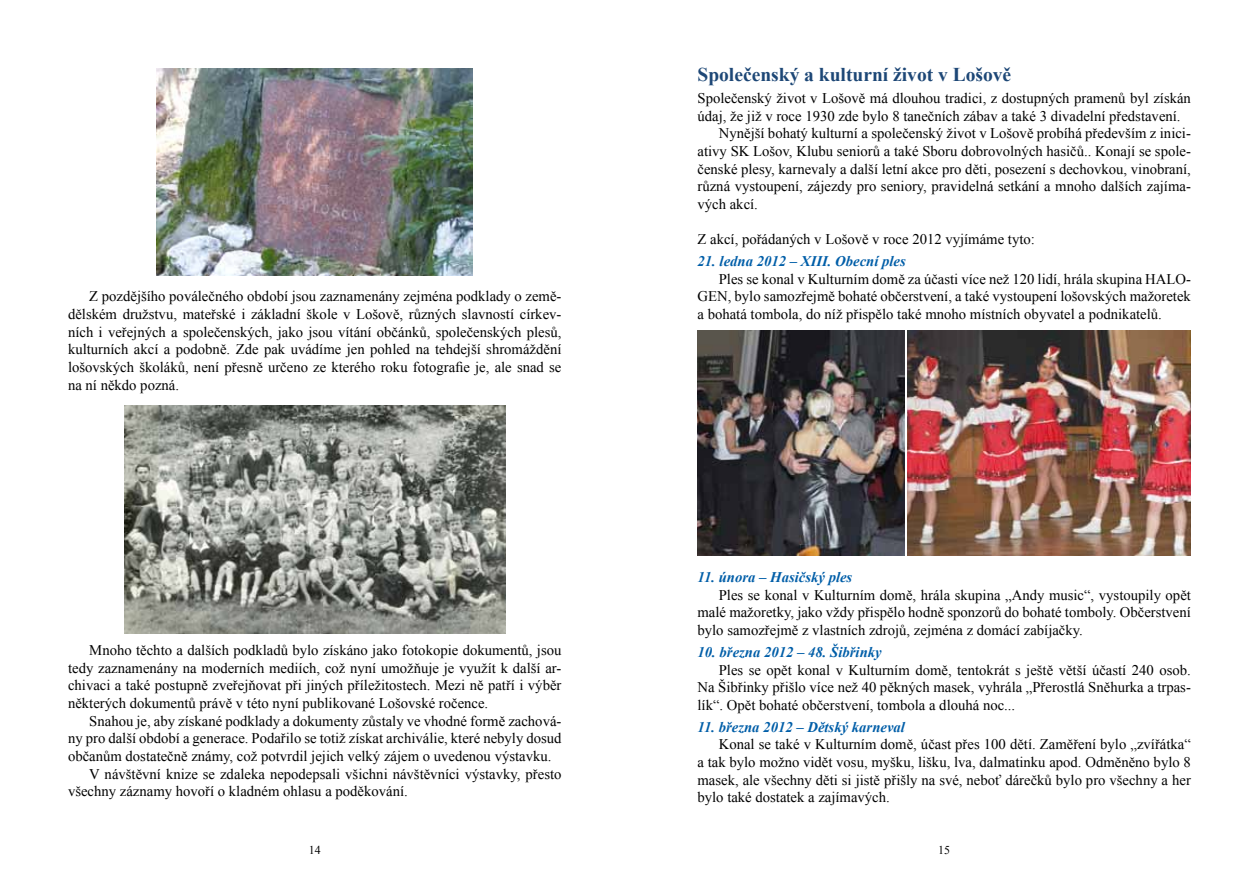
<style>
.page{position:relative;width:1259px;height:893px;background:#fff}
.page>*{position:absolute;margin:0;border:0;box-sizing:border-box;transform-origin:0 0}
.t1{font:700 19.5px "Times New Roman";color:#1d4776}
.t2{font:14.7px/17.7px "Times New Roman";color:#000;text-align:justify}
.t3{font:italic 700 14.7px "Times New Roman";color:#005ea8}
.t4{font:12px "Times New Roman";color:#000}
</style>
<div class="page">
<img style="left:697px;top:331px;width:207px;height:225px">
<img style="left:907px;top:331px;width:284px;height:225px">
<img style="left:157px;top:68px;width:315px;height:207px">
<img style="left:124px;top:405px;width:381px;height:228px">
<p class="t2" style="left:68px;top:287px;width:495px;text-indent:21px">Z pozdějšího poválečného období jsou zaznamenány zejména podklady o země&shy;dělském družstvu, mateřské i základní škole v Lošově, různých slavností církev&shy;ních i veřejných a společenských, jako jsou vítání občánků, společenských plesů, kulturních akcí a podobně. Zde pak uvádíme jen pohled na tehdejší shromáždění lošovských školáků, není přesně určeno ze kterého roku fotografie je, ale snad se na ní někdo pozná.</p>
<p class="t2" style="left:68px;top:641px;width:495px;text-indent:21px">Mnoho těchto a dalších podkladů bylo získáno jako fotokopie dokumentů, jsou tedy zaznamenány na moderních mediích, což nyní umožňuje je využít k další ar&shy;chivaci a také postupně zveřejňovat při jiných příležitostech. Mezi ně patří i výběr některých dokumentů právě v této nyní publikované Lošovské ročence.</p>
<p class="t2" style="left:89px;top:712px;width:473px">Snahou je, aby získané podklady a dokumenty zůstaly ve vhodné formě zachová-</p>
<p class="t2" style="left:68px;top:729px;width:495px">ny pro další období a generace. Podařilo se totiž získat archiválie, které nebyly dosud</p>
<p class="t2" style="left:68px;top:747px;width:485px">občanům dostatečně známy, což potvrdil jejich velký zájem o uvedenou výstavku.</p>
<p class="t2" style="left:89px;top:765px;width:474px">V návštěvní knize se zdaleka nepodepsali všichni návštěvníci výstavky, přesto</p>
<p class="t2" style="left:68px;top:782px;width:341px">všechny záznamy hovoří o kladném ohlasu a poděkování.</p>
<h1 class="t1" style="left:697px;top:61px;width:315px">Společenský a kulturní život v Lošově</h1>
<p class="t2" style="left:697px;top:89px;width:495px">Společenský život v Lošově má dlouhou tradici, z dostupných pramenů byl získán</p>
<p class="t2" style="left:697px;top:107px;width:484px">údaj, že již v roce 1930 zde bylo 8 tanečních zábav a také 3 divadelní představení.</p>
<p class="t2" style="left:719px;top:124px;width:473px">Nynější bohatý kulturní a společenský život v Lošově probíhá především z inici-</p>
<p class="t2" style="left:697px;top:142px;width:495px">ativy SK Lošov, Klubu seniorů a také Sboru dobrovolných hasičů.. Konají se spole-</p>
<p class="t2" style="left:697px;top:160px;width:495px">čenské plesy, karnevaly a další letní akce pro děti, posezení s dechovkou, vinobraní,</p>
<p class="t2" style="left:697px;top:177px;width:495px">různá vystoupení, zájezdy pro seniory, pravidelná setkání a mnoho dalších zajíma-</p>
<p class="t2" style="left:697px;top:195px;width:62px">vých akcí.</p>
<p class="t2" style="left:697px;top:230px;width:339px">Z akcí, pořádaných v Lošově v roce 2012 vyjímáme tyto:</p>
<p class="t3" style="left:697px;top:251px;width:210px">21. ledna 2012 – XIII. Obecní ples</p>
<p class="t2" style="left:697px;top:270px;width:495px;text-indent:21px">Ples se konal v Kulturním domě za účasti více než 120 lidí, hrála skupina HALO-GEN, bylo samozřejmě bohaté občerstvení, a také vystoupení lošovských mažoretek a bohatá tombola, do níž přispělo také mnoho místních obyvatel a podnikatelů.</p>
<p class="t3" style="left:697px;top:567px;width:156px">11. února – Hasičský ples</p>
<p class="t2" style="left:697px;top:586px;width:495px;text-indent:21px">Ples se konal v Kulturním domě, hrála skupina „Andy music“, vystoupily opět malé mažoretky, jako vždy přispělo hodně sponzorů do bohaté tomboly. Občerstvení bylo samozřejmě z vlastních zdrojů, zejména z domácí zabíjačky.</p>
<p class="t3" style="left:697px;top:642px;width:186px">10. března 2012 – 48. Šibřinky</p>
<p class="t2" style="left:697px;top:660px;width:495px;text-indent:21px">Ples se opět konal v Kulturním domě, tentokrát s ještě větší účastí 240 osob.<br>Na Šibřinky přišlo více než 40 pěkných masek, vyhrála „Přerostlá Sněhurka a trpas&shy;lík“. Opět bohaté občerstvení, tombola a dlouhá noc...</p>
<p class="t3" style="left:697px;top:716px;width:209px">11. března 2012 – Dětský karneval</p>
<p class="t2" style="left:697px;top:735px;width:495px;text-indent:21px">Konal se také v Kulturním domě, účast přes 100 dětí. Zaměření bylo „zvířátka“ a tak bylo možno vidět vosu, myšku, lišku, lva, dalmatinku apod. Odměněno bylo 8 masek, ale všechny děti si jistě přišly na své, neboť dárečků bylo pro všechny a her bylo také dostatek a zajímavých.</p>
<p class="t4" style="left:309px;top:842px;width:13px">14</p>
<p class="t4" style="left:938px;top:842px;width:13px">15</p>
</div>
